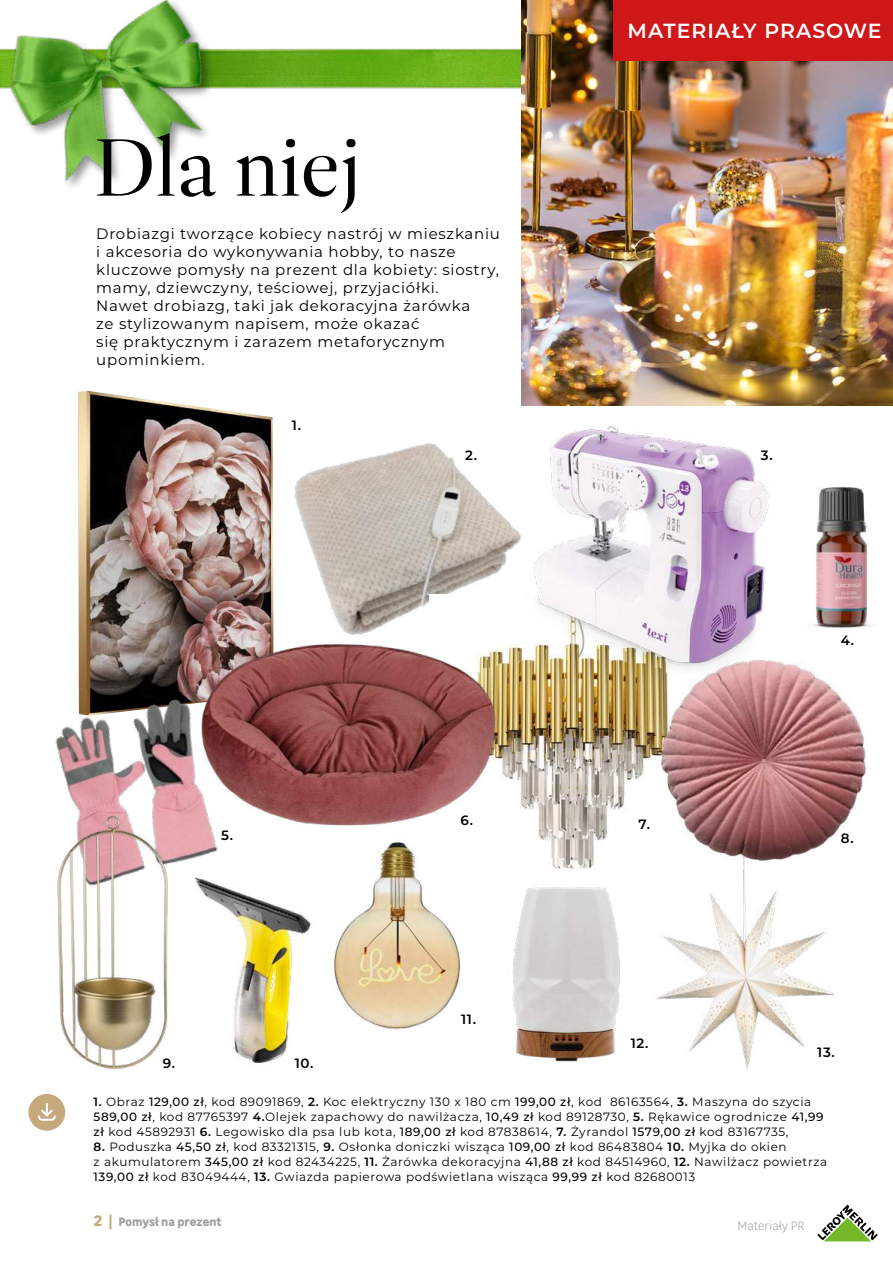
<style>
.page{position:relative;width:893px;height:1263px;background:#fff}
.page>*{position:absolute;margin:0;border:0;box-sizing:border-box;transform-origin:0 0}
.t1{font:82.5px "Dashiell Fine";color:#000}
.t2{font:600 20.4px "Montserrat";letter-spacing:.05em;color:#fff}
.t3{font:15px/18px "Montserrat";letter-spacing:.05em;color:#000}
.t4{font:600 13.5px "Montserrat";letter-spacing:.05em;color:#000}
.t5{font:12px/15px "Montserrat";letter-spacing:.05em;color:#000}
.t6{font:700 12px "Leroy Merlin Sans";letter-spacing:-.005em;color:#9d9d9c}
.t7{font:300 12px "Leroy Merlin Sans";letter-spacing:-.005em;color:#9d9d9c}
.s1{font-weight:600}
.s2{font-weight:500}
.s3{font-size:15px;color:#c6a87d}
</style>
<div class="page">
<img style="left:273px;top:443px;width:234px;height:133px">
<img style="left:78px;top:391px;width:195px;height:292px">
<img style="left:498px;top:650px;width:131px;height:220px">
<img style="left:252px;top:48px;width:269px;height:41px">
<img style="left:521px;top:0;width:372px;height:406px">
<div style="left:613px;top:0;width:280px;height:60px;background:#cd1719"></div>
<svg style="left:817px;top:1204px;width:61px;height:38px"></svg>
<img style="left:0;top:0;width:252px;height:187px">
<img style="left:199px;top:576px;width:299px;height:250px">
<img style="left:507px;top:401px;width:288px;height:288px">
<img style="left:55px;top:683px;width:187px;height:129px">
<img style="left:624px;top:837px;width:210px;height:232px">
<img style="left:787px;top:485px;width:84px;height:146px">
<img style="left:334px;top:842px;width:127px;height:188px">
<img style="left:242px;top:894px;width:72px;height:169px">
<img style="left:57px;top:812px;width:185px;height:257px">
<img style="left:629px;top:631px;width:237px;height:264px">
<img style="left:512px;top:876px;width:146px;height:186px">
<div style="left:28px;top:1094px;width:37px;height:37px;background:#c6a87d;border-radius:50%"></div>
<svg style="left:38px;top:1103px;width:18px;height:18px"></svg>
<h1 class="t1" style="left:94px;top:120px;width:269px">Dla niej</h1>
<p class="t3" style="left:96px;top:224px;width:405px">Drobiazgi tworzące kobiecy nastrój w mieszkaniu i akcesoria do wykonywania hobby, to nasze kluczowe pomysły na prezent dla kobiety: siostry, mamy, dziewczyny, teściowej, przyjaciółki.<br>Nawet drobiazg, taki jak dekoracyjna żarówka<br>ze stylizowanym napisem, może okazać<br>się praktycznym i zarazem metaforycznym upominkiem.</p>
<p class="t4" style="left:292px;top:415px;width:11px">1.</p>
<h2 class="t2" style="left:627px;top:16px;width:256px">MATERIAŁY PRASOWE</h2>
<p class="t4" style="left:221px;top:825px;width:13px">5.</p>
<p class="t4" style="left:163px;top:1053px;width:14px">9.</p>
<p class="t4" style="left:295px;top:1053px;width:20px">10.</p>
<p class="t4" style="left:465px;top:445px;width:13px">2.</p>
<p class="t4" style="left:761px;top:445px;width:13px">3.</p>
<p class="t4" style="left:460px;top:810px;width:14px">6.</p>
<p class="t4" style="left:638px;top:814px;width:13px">7.</p>
<p class="t4" style="left:461px;top:1010px;width:16px">11.</p>
<p class="t4" style="left:631px;top:1033px;width:19px">12.</p>
<p class="t4" style="left:841px;top:630px;width:15px">4.</p>
<p class="t4" style="left:841px;top:829px;width:14px">8.</p>
<p class="t4" style="left:817px;top:1043px;width:19px">13.</p>
<p class="t5" style="left:94px;top:1093px;width:731px"><span class="s1">1.</span> Obraz <span class="s2">129,00 zł</span>, kod 89091869, <span class="s1">2.</span> Koc elektryczny 130 x 180 cm <span class="s2">199,00 zł</span>, kod 86163564, <span class="s1">3.</span> Maszyna do szycia<br><span class="s2">589,00 zł</span>, kod 87765397 <span class="s1">4.</span>Olejek zapachowy do nawilżacza, <span class="s2">10,49 zł</span> kod 89128730, <span class="s1">5.</span> Rękawice ogrodnicze <span class="s2">41,99 zł</span> kod 45892931 <span class="s1">6.</span> Legowisko dla psa lub kota, <span class="s2">189,00 zł</span> kod 87838614, <span class="s1">7.</span> Żyrandol <span class="s2">1579,00 zł</span> kod 83167735,</p>
<p class="t5" style="left:94px;top:1138px;width:735px"><span class="s1">8.</span> Poduszka <span class="s2">45,50 zł</span>, kod 83321315, <span class="s1">9.</span> Osłonka doniczki wisząca <span class="s2">109,00 zł</span> kod 86483804 <span class="s1">10.</span> Myjka do okien<br>z akumulatorem <span class="s2">345,00 zł</span> kod 82434225, <span class="s1">11.</span> Żarówka dekoracyjna <span class="s2">41,88 zł</span> kod 84514960, <span class="s1">12.</span> Nawilżacz powietrza<br><span class="s2">139,00 zł</span> kod 83049444, <span class="s1">13.</span> Gwiazda papierowa podświetlana wisząca <span class="s2">99,99 zł</span> kod 82680013</p>
<p class="t6" style="left:94px;top:1212px;width:130px"><span class="s3">2 |</span> Pomysł na prezent</p>
<p class="t7" style="left:737px;top:1216px;width:69px">Materiały PR</p>
</div>
